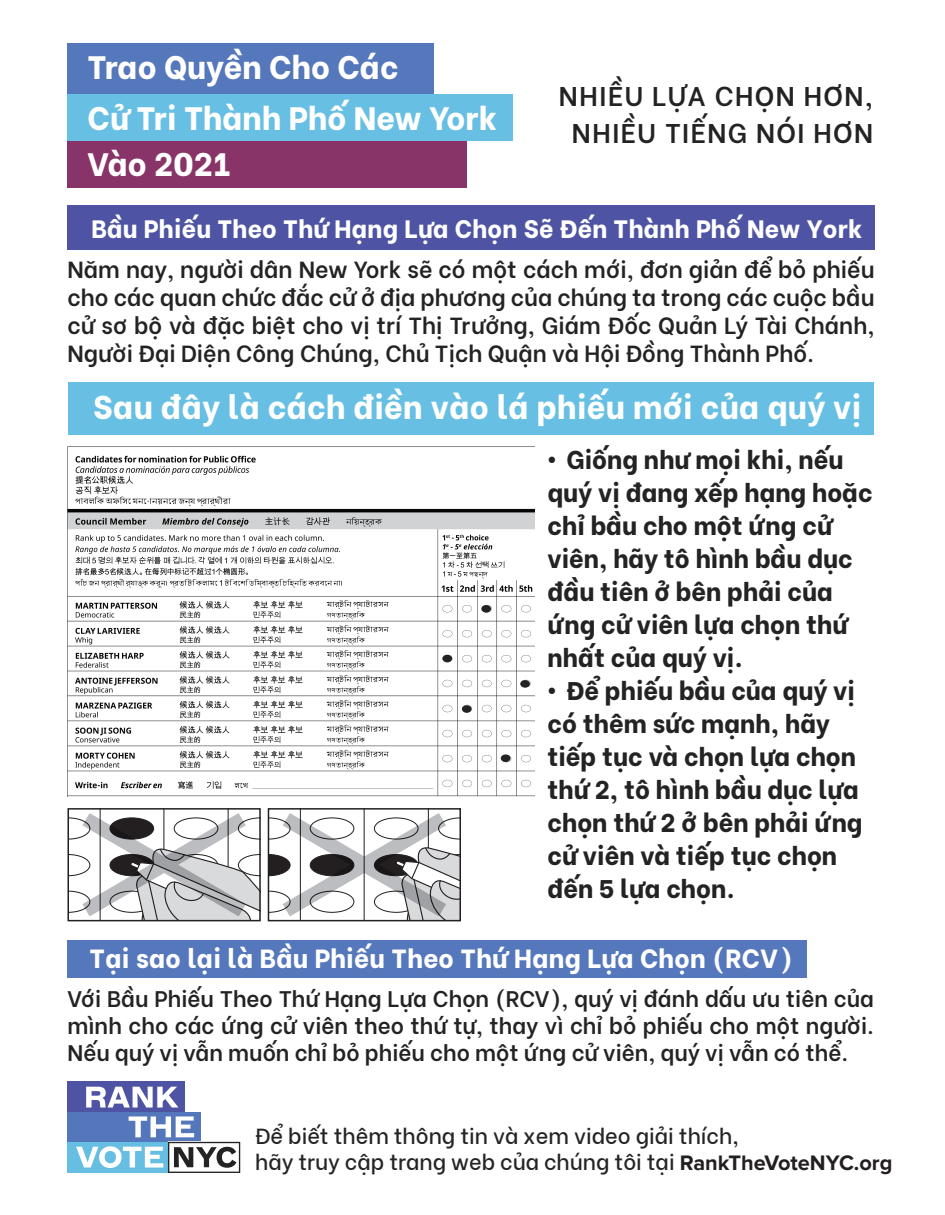
<style>
.page{position:relative;width:945px;height:1215px;background:#fff}
.page>*{position:absolute;margin:0;border:0;box-sizing:border-box;transform-origin:0 0}
.t1{font:800 32.55px "Be Vietnam";letter-spacing:.01em;color:#fff}
.t2{font:800 32.4px/50.6px "Be Vietnam";color:#fff}
.t3{font:600 27px/37.5px "Be Vietnam";letter-spacing:.05em;color:#222322;text-align:center}
.t4{font:800 26.25px "Be Vietnam";letter-spacing:.01em;color:#fff}
.t5{font:800 25.5px/33px "Be Vietnam";color:#222322}
.t6{font:800 25.05px "Be Vietnam";letter-spacing:.01em;color:#fff}
.t7{font:600 23.25px/27.9px "Be Vietnam";color:#222322;text-align:justify}
.t8{font:600 22.5px/27px "Be Vietnam";color:#222322;text-align:justify}
.t9{font:500 21.75px/26.1px "Be Vietnam";color:#232423}
.s1{font-family:"Proxima Nova";font-weight:700;color:#231f20}
</style>
<div class="page">
<div style="left:68px;top:1081px;width:117px;height:31px;background:#4e54a3"></div>
<div style="left:68px;top:1142px;width:100px;height:31px;background:#66bfe3"></div>
<div style="left:68px;top:1112px;width:133px;height:30px;background:#5477bb"></div>
<svg style="left:86px;top:1087px;width:92px;height:21px"></svg>
<svg style="left:76px;top:1116px;width:164px;height:57px"></svg>
<div style="left:68px;top:205px;width:807px;height:44px;background:#4e54a3"></div>
<div style="left:68px;top:382px;width:805px;height:52px;background:#67c0e3"></div>
<div style="left:68px;top:940px;width:739px;height:38px;background:#57b"></div>
<div style="left:67px;top:43px;width:367px;height:51px;background:#57b"></div>
<div style="left:68px;top:94px;width:445px;height:47px;background:#67c0e3"></div>
<div style="left:68px;top:141px;width:399px;height:47px;background:#883468"></div>
<hr style="left:364px;top:809px;width:1px;height:112px;background:#231f20">
<hr style="left:300px;top:809px;width:1px;height:112px;background:#231f20">
<hr style="left:428px;top:809px;width:1px;height:112px;background:#231f20">
<div style="left:268px;top:808px;width:193px;height:113px;border:2px solid #231f20"></div>
<svg style="left:268px;top:813px;width:192px;height:108px"></svg>
<hr style="left:164px;top:809px;width:1px;height:112px;background:#231f20">
<hr style="left:100px;top:809px;width:1px;height:112px;background:#231f20">
<hr style="left:228px;top:809px;width:1px;height:112px;background:#231f20">
<div style="left:68px;top:808px;width:193px;height:113px;border:2px solid #231f20"></div>
<svg style="left:68px;top:813px;width:192px;height:108px"></svg>
<img style="left:67px;top:446px;width:468px;height:350px">
<div style="left:481px;top:605px;width:10px;height:8px;background:#222322;border-radius:50%"></div>
<div style="left:442px;top:655px;width:10px;height:7px;background:#222322;border-radius:50%"></div>
<div style="left:462px;top:705px;width:10px;height:8px;background:#222322;border-radius:50%"></div>
<div style="left:501px;top:754px;width:10px;height:8px;background:#222322;border-radius:50%"></div>
<div style="left:520px;top:680px;width:10px;height:8px;background:#222322;border-radius:50%"></div>
<p class="t2" style="left:88px;top:39px;width:411px">Trao Quyền Cho Các<br>Cử Tri Thành Phố New York</p>
<p class="t2" style="left:88px;top:136px;width:144px">Vào 2021</p>
<p class="t3" style="left:559px;top:75px;width:316px">NHIỀU LỰA CHỌN HƠN,<br>NHIỀU TIẾNG NÓI HƠN</p>
<p class="t6" style="left:91px;top:208px;width:773px">Bầu Phiếu Theo Thứ Hạng Lựa Chọn Sẽ Đến Thành Phố New York</p>
<p class="t7" style="left:68px;top:253px;width:809px">Năm nay, người dân New York sẽ có một cách mới, đơn giản để bỏ phiếu cho các quan chức đắc cử ở địa phương của chúng ta trong các cuộc bầu cử sơ bộ và đặc biệt cho vị trí Thị Trưởng, Giám Đốc Quản Lý Tài Chánh, Người Đại Diện Công Chúng, Chủ Tịch Quận và Hội Đồng Thành Phố.</p>
<p class="t1" style="left:93px;top:380px;width:770px">Sau đây là cách điền vào lá phiếu mới của quý vị</p>
<p class="t5" style="left:548px;top:440px;width:327px">• Giống như mọi khi, nếu quý vị đang xếp hạng hoặc chỉ bầu cho một ứng cử viên, hãy tô hình bầu dục đầu tiên ở bên phải của ứng cử viên lựa chọn thứ nhất của quý vị.</p>
<p class="t5" style="left:548px;top:671px;width:317px">• Để phiếu bầu của quý vị có thêm sức mạnh, hãy tiếp tục và chọn lựa chọn thứ 2, tô hình bầu dục lựa chọn thứ 2 ở bên phải ứng cử viên và tiếp tục chọn đến 5 lựa chọn.</p>
<p class="t4" style="left:90px;top:937px;width:705px">Tại sao lại là Bầu Phiếu Theo Thứ Hạng Lựa Chọn (RCV)</p>
<p class="t8" style="left:68px;top:983px;width:808px">Với Bầu Phiếu Theo Thứ Hạng Lựa Chọn (RCV), quý vị đánh dấu ưu tiên của mình cho các ứng cử viên theo thứ tự, thay vì chỉ bỏ phiếu cho một người.<br>Nếu quý vị vẫn muốn chỉ bỏ phiếu cho một ứng cử viên, quý vị vẫn có thể.</p>
<p class="t9" style="left:255px;top:1121px;width:639px">Để biết thêm thông tin và xem video giải thích,<br>hãy truy cập trang web của chúng tôi tại <span class="s1">RankTheVoteNYC.org</span></p>
</div>
